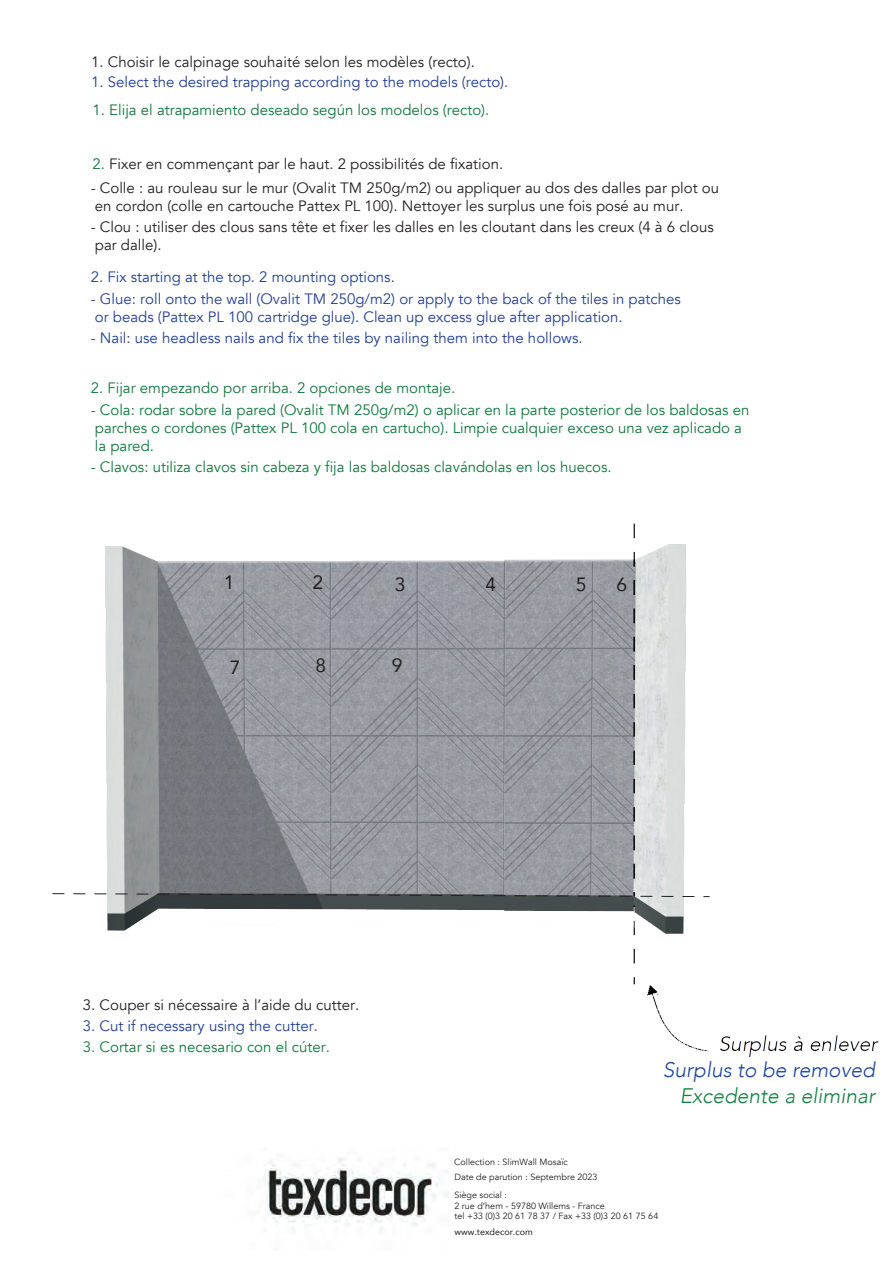
<style>
.page{position:relative;width:893px;height:1263px;background:#fff}
.page>*{position:absolute;margin:0;border:0;box-sizing:border-box;transform-origin:0 0}
.t1{font:italic 300 21px "Avenir";color:#1b459c}
.t2{font:italic 300 21px "Avenir";color:#12813f}
.t3{font:19.2px "Avenir";color:#231f20}
.t4{font:15px/18px "Avenir";color:#231f20}
.t5{font:15px/18px "Avenir";color:#0f793c}
.t6{font:15px/18px "Avenir";color:#233f95}
.t7{font:9px/10.8px "Avenir";color:#231f20}
.t8{font:9px "Avenir";color:#231f20}
.s1{color:#0f793c}
.s2{font-style:inherit}
</style>
<div class="page">
<img style="left:105px;top:523px;width:774px;height:534px">
<img style="left:264px;top:1158px;width:184px;height:74px">
<svg style="left:52px;top:893px;width:658px;height:4px;background:#717475"></svg>
<p class="t4" style="left:91px;top:53px;width:385px">1. Choisir le calpinage souhaité selon les modèles (recto).</p>
<p class="t6" style="left:91px;top:74px;width:419px">1. Select the desired trapping according to the models (recto).</p>
<p class="t5" style="left:93px;top:101px;width:398px">1. Elija el atrapamiento deseado según los modelos (recto).</p>
<p class="t4" style="left:93px;top:155px;width:412px"><span class="s1">2.</span> Fixer en commençant par le haut. 2 possibilités de fixation.</p>
<p class="t4" style="left:91px;top:179px;width:630px"><span class="s2">-</span> Colle : au rouleau sur le mur (Ovalit TM 250g/m2) ou appliquer au dos des dalles par plot ou en cordon (colle en cartouche Pattex PL 100). Nettoyer les surplus une fois posé au mur.</p>
<p class="t4" style="left:91px;top:218px;width:625px"><span class="s2">-</span> Clou : utiliser des clous sans tête et fixer les dalles en les cloutant dans les creux (4 à 6 clous par dalle).</p>
<p class="t6" style="left:91px;top:268px;width:306px">2. Fix starting at the top. 2 mounting options.</p>
<p class="t6" style="left:91px;top:290px;width:591px"><span class="s2">-</span> Glue: roll onto the wall (Ovalit TM 250g/m2) or apply to the back of the tiles in patches or beads (Pattex PL 100 cartridge glue). Clean up excess glue after application.</p>
<p class="t6" style="left:91px;top:329px;width:493px"><span class="s2">-</span> Nail: use headless nails and fix the tiles by nailing them into the hollows.</p>
<p class="t5" style="left:91px;top:379px;width:366px">2. Fijar empezando por arriba. 2 opciones de montaje.</p>
<p class="t5" style="left:91px;top:401px;width:660px"><span class="s2">-</span> Cola: rodar sobre la pared (Ovalit TM 250g/m2) o aplicar en la parte posterior de los baldosas en parches o cordones (Pattex PL 100 cola en cartucho). Limpie cualquier exceso una vez aplicado a la pared.</p>
<p class="t5" style="left:91px;top:458px;width:522px"><span class="s2">-</span> Clavos: utiliza clavos sin cabeza y fija las baldosas clavándolas en los huecos.</p>
<p class="t3" style="left:224px;top:567px;width:12px">1</p>
<p class="t3" style="left:312px;top:567px;width:12px">2</p>
<p class="t3" style="left:395px;top:568px;width:12px">3</p>
<p class="t3" style="left:486px;top:568px;width:12px">4</p>
<p class="t3" style="left:576px;top:568px;width:12px">5</p>
<p class="t3" style="left:616px;top:568px;width:12px">6</p>
<p class="t3" style="left:230px;top:651px;width:12px">7</p>
<p class="t3" style="left:315px;top:650px;width:12px">8</p>
<p class="t3" style="left:392px;top:650px;width:12px">9</p>
<p class="t4" style="left:83px;top:996px;width:278px">3. Couper si nécessaire à l’aide du cutter.</p>
<p class="t6" style="left:83px;top:1017px;width:236px">3. Cut if necessary using the cutter.</p>
<p class="t5" style="left:83px;top:1037px;width:248px">3. Cortar si es necesario con el cúter.</p>
<h1 class="t1" style="left:663px;top:1058px;width:214px">Surplus to be removed</h1>
<h1 class="t2" style="left:680px;top:1083px;width:197px">Excedente a eliminar</h1>
<p class="t7" style="left:454px;top:1155px;width:145px;line-height:14.9px">Collection : SlimWall Mosaïc<br>Date de parution : Septembre 2023</p>
<p class="t7" style="left:454px;top:1189px;width:205px">Siège social :<br>2 rue d’hem - 59780 Willems - France<br>tel +33 (0)3 20 61 78 37 / Fax +33 (0)3 20 61 75 64</p>
<p class="t8" style="left:454px;top:1224px;width:80px">www.texdecor.com</p>
</div>
